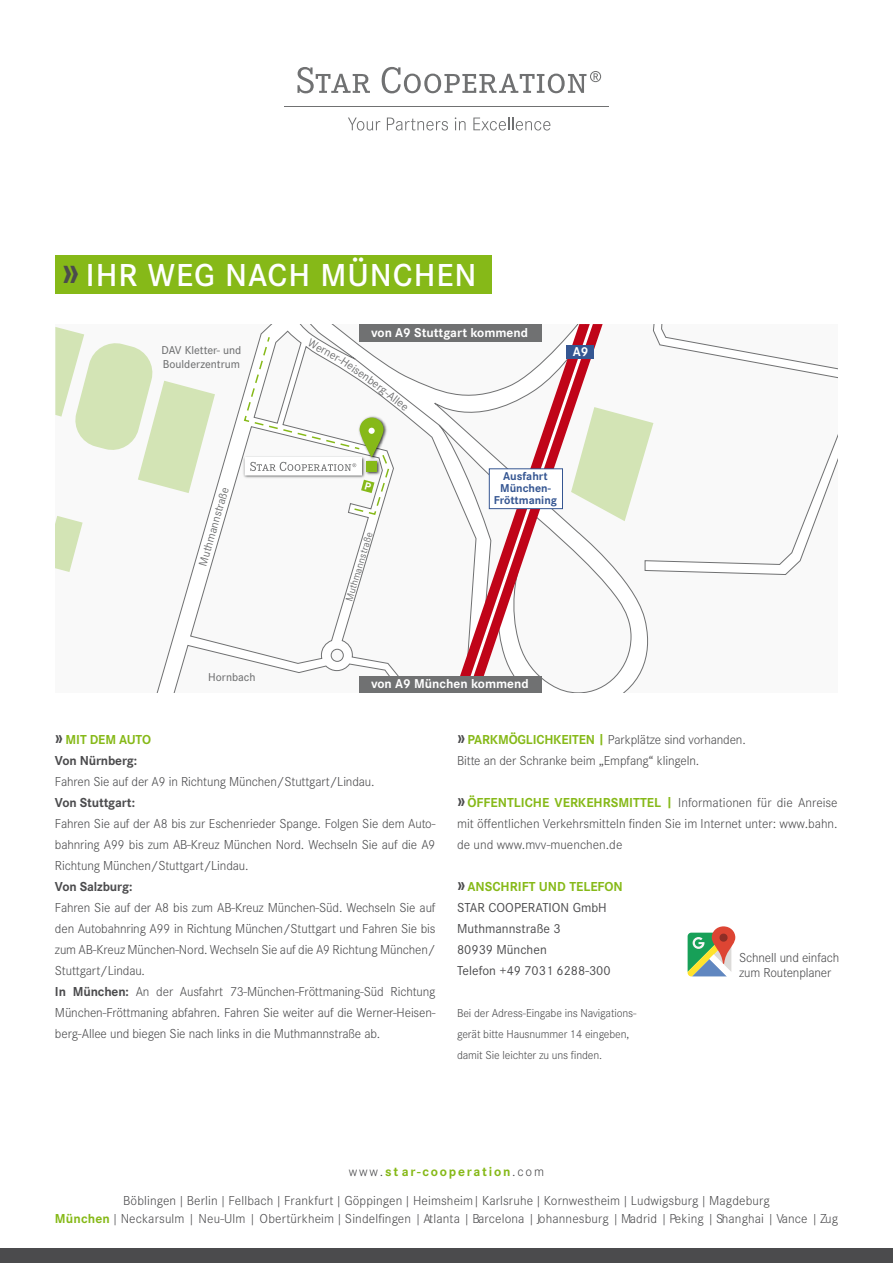
<style>
.page{position:relative;width:893px;height:1263px;background:#fff}
.page>*{position:absolute;margin:0;border:0;box-sizing:border-box;transform-origin:0 0}
.t1{font:600 33px "Corporate S";letter-spacing:.03em;color:#fff}
.Absatzformat_1{font:300 13.5px/21px "Corporate S";letter-spacing:-.01em;color:#4b4b4d;text-align:justify}
.Absatzformat_1-2{font:300 13.5px/29.5px "Corporate S";letter-spacing:.01em;color:#4b4b4d;text-align:center}
.t2{font:13.5px "Corporate S";color:#4b4b4d}
.Absatzformat_1-3{font:700 13.5px "Corporate S";letter-spacing:-.01em;color:#4b4b4d}
.Absatzformat_1-4{font:700 13.5px "Corporate S";color:#86b918}
.t3{font:700 13.35px "Corporate S";color:#fff}
.Absatzformat_1-5{font:300 12px/21px "Corporate S";letter-spacing:-.01em;color:#4b4b4d}
.t4{font:11.85px "Corporate S";color:#707172}
.t5{font:500 11.85px "Corporate S";color:#707172}
.t6{font:700 11.85px/11.9px "Corporate S";color:#355692;text-align:center}
.t7{font:10.35px "Corporate S";color:#707172}
.s1{font-weight:700;font-size:36px;color:#4b4b4d}
.s2{font-size:16.5px;color:#4b4b4d}
.s3{font-weight:700}
.s4{font-weight:700;font-size:16.5px}
.s5{font-weight:700;color:#86b918}
</style>
<div class="page">
<div style="left:55px;top:324px;width:783px;height:368px;background:#f9f9f9"></div>
<svg style="left:653px;top:324px;width:185px;height:55px"></svg>
<svg style="left:157px;top:324px;width:491px;height:368px"></svg>
<svg style="left:55px;top:327px;width:160px;height:166px"></svg>
<svg style="left:55px;top:516px;width:28px;height:56px"></svg>
<svg style="left:625px;top:397px;width:213px;height:178px"></svg>
<div style="left:359px;top:324px;width:182px;height:18px;background:#707172"></div>
<svg style="left:426px;top:324px;width:199px;height:368px"></svg>
<div style="left:359px;top:676px;width:182px;height:16px;background:#707172"></div>
<div style="left:489px;top:469px;width:73px;height:40px;background:#fff"></div>
<div style="left:489px;top:468px;width:74px;height:41px;border:1px solid #355692"></div>
<div style="left:567px;top:345px;width:27px;height:14px;background:#355692"></div>
<div style="left:0;top:1248px;width:893px;height:15px;background:#4b4b4d"></div>
<div style="left:55px;top:255px;width:437px;height:38px;background:#86b918"></div>
<svg style="left:297px;top:67px;width:73px;height:26px"></svg>
<svg style="left:382px;top:67px;width:219px;height:26px"></svg>
<svg style="left:348px;top:118px;width:32px;height:13px"></svg>
<svg style="left:387px;top:118px;width:61px;height:13px"></svg>
<svg style="left:455px;top:117px;width:11px;height:13px"></svg>
<svg style="left:473px;top:117px;width:77px;height:14px"></svg>
<hr style="left:284px;top:106px;width:325px;height:1px;background:#707172">
<svg style="left:688px;top:926px;width:47px;height:50px"></svg>
<svg style="left:243px;top:335px;width:197px;height:181px"></svg>
<p class="t1" style="left:62px;top:256px;width:416px"><span class="s1">»</span> IHR WEG NACH MÜNCHEN</p>
<p class="t3" style="left:371px;top:325px;width:158px">von A9 Stuttgart kommend</p>
<p class="t4" style="left:312px;top:336px;width:39px;rotate:29deg">Werner-</p>
<p class="t5" style="left:162px;top:343px;width:81px">DAV Kletter- und</p>
<p class="t3" style="left:573px;top:344px;width:17px">A9</p>
<p class="t5" style="left:163px;top:358px;width:79px">Boulderzentrum</p>
<p class="t4" style="left:346px;top:354px;width:40px;rotate:35deg">Heisenb</p>
<p class="t4" style="left:378px;top:377px;width:44px;rotate:38deg">erg-Allee</p>
<p class="t4" style="left:196px;top:564px;width:83px;rotate:-74deg">Muthmannstraße</p>
<p class="t5" style="left:208px;top:670px;width:49px">Hornbach</p>
<p class="t7" style="left:343px;top:599px;width:73px;rotate:-73deg">Muthmannstraße</p>
<p class="t6" style="left:494px;top:470px;width:65px">Ausfahrt<br>München-<br>Fröttmaning</p>
<p class="t3" style="left:371px;top:676px;width:159px">von A9 München kommend</p>
<p class="Absatzformat_1-4" style="left:55px;top:732px;width:98px"><span class="s2">»</span> MIT DEM AUTO</p>
<p class="Absatzformat_1-3" style="left:55px;top:753px;width:84px">Von Nürnberg:</p>
<p class="Absatzformat_1" style="left:55px;top:771px;width:321px">Fahren Sie auf der A9 in Richtung München/Stuttgart/Lindau.</p>
<p class="Absatzformat_1-3" style="left:55px;top:795px;width:82px">Von Stuttgart:</p>
<p class="Absatzformat_1" style="left:55px;top:813px;width:382px">Fahren Sie auf der A8 bis zur Eschenrieder Spange. Folgen Sie dem Auto&shy;bahnring A99 bis zum AB-Kreuz München Nord. Wechseln Sie auf die A9<br>Richtung München/Stuttgart/Lindau.</p>
<p class="Absatzformat_1-3" style="left:55px;top:879px;width:79px">Von Salzburg:</p>
<p class="Absatzformat_1" style="left:55px;top:897px;width:382px">Fahren Sie auf der A8 bis zum AB-Kreuz München-Süd. Wechseln Sie auf den Autobahnring A99 in Richtung München/Stuttgart und Fahren Sie bis zum AB-Kreuz München-Nord. Wechseln Sie auf die A9 Richtung München/ Stuttgart/Lindau.</p>
<p class="Absatzformat_1" style="left:55px;top:981px;width:382px"><span class="s3">In München:</span> An der Ausfahrt 73-München-Fröttmaning-Süd Richtung München-Fröttmaning abfahren. Fahren Sie weiter auf die Werner-Heisen&shy;berg-Allee und biegen Sie nach links in die Muthmannstraße ab.</p>
<p class="Absatzformat_1" style="left:457px;top:729px;width:290px"><span class="s4">»</span> <span class="s5">PARKMÖGLICHKEITEN |</span> Parkplätze sind vorhanden.</p>
<p class="Absatzformat_1" style="left:457px;top:750px;width:244px">Bitte an der Schranke beim „Empfang“ klingeln.</p>
<p class="Absatzformat_1" style="left:457px;top:792px;width:382px"><span class="s4">»</span> <span class="s5">ÖFFENTLICHE VERKEHRSMITTEL |</span> Informationen für die Anreise mit öffentlichen Verkehrsmitteln finden Sie im Internet unter: www.bahn. de und www.mvv-muenchen.de</p>
<p class="Absatzformat_1-4" style="left:457px;top:879px;width:167px"><span class="s2">»</span> ANSCHRIFT UND TELEFON</p>
<p class="t2" style="left:457px;top:900px;width:151px">STAR COOPERATION GmbH</p>
<p class="t2" style="left:457px;top:921px;width:105px">Muthmannstraße 3</p>
<p class="t2" style="left:457px;top:942px;width:91px">80939 München</p>
<p class="t2" style="left:457px;top:963px;width:155px">Telefon +49 7031 6288-300</p>
<p class="Absatzformat_1-5" style="left:457px;top:1003px;width:181px">Bei der Adress-Eingabe ins Navigations&shy;gerät bitte Hausnummer 14 eingeben, damit Sie leichter zu uns finden.</p>
<p class="Absatzformat_1" style="left:739px;top:947px;width:102px">Schnell und einfach</p>
<p class="Absatzformat_1" style="left:739px;top:962px;width:94px">zum Routenplaner</p>
<p class="Absatzformat_1-2" style="left:123px;top:1157px;width:648px">www.<span class="s5">st ar-cooperation</span>.com<br>Böblingen | Berlin | Fellbach | Frankfurt | Göppingen | Heimsheim| Karlsruhe | Kornwestheim | Ludwigsburg | Magdeburg</p>
<p class="Absatzformat_1-2" style="left:55px;top:1204px;width:784px"><span class="s5">München</span> | Neckarsulm | Neu-Ulm | Obertürkheim | Sindelfingen | Atlanta | Barcelona | Johannesburg | Madrid | Peking | Shanghai | Vance | Zug</p>
</div>
